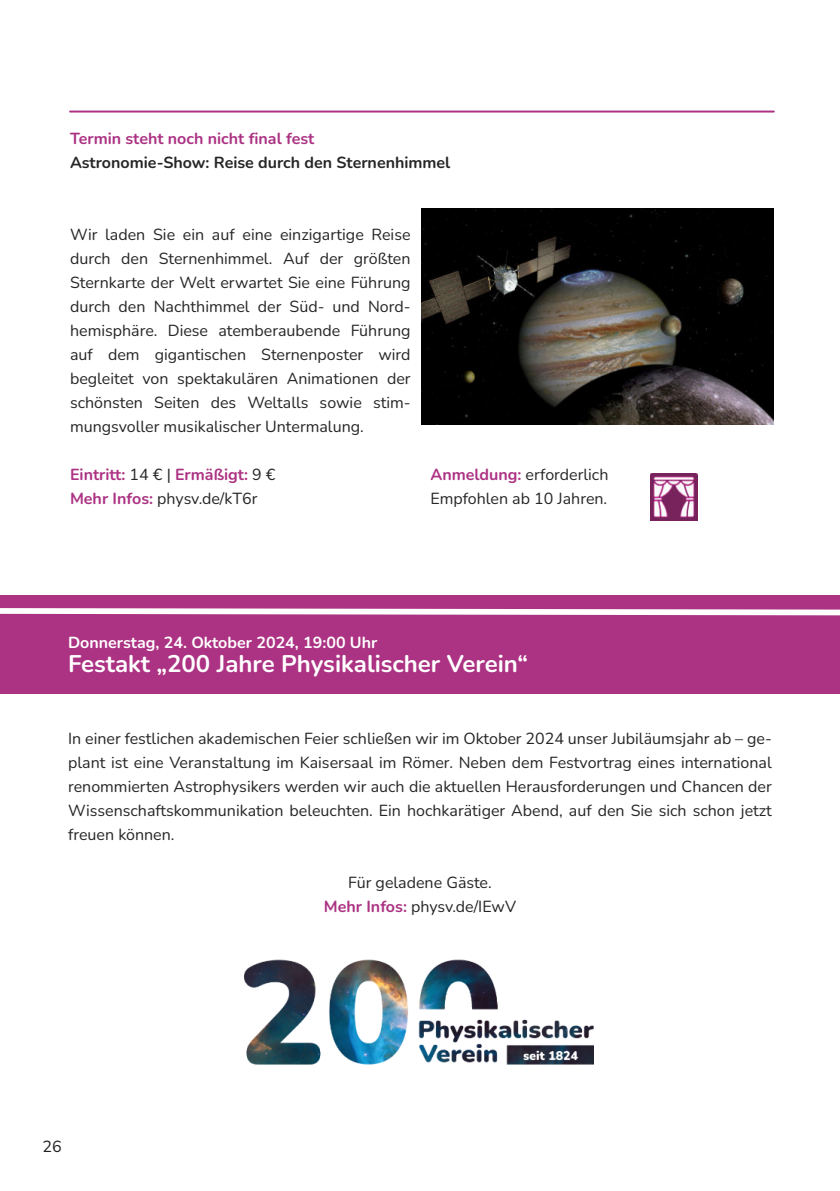
<style>
.page{position:relative;width:840px;height:1191px;background:#fff}
.page>*{position:absolute;margin:0;border:0;box-sizing:border-box;transform-origin:0 0}
.t1{font:700 24px "Nunito";color:#fff}
.t2{font:16px/24px "Nunito";color:#262626;text-align:justify}
.t3{font:700 16px "Nunito";color:#262626}
.t4{font:700 16px "Nunito";color:#fff}
.t5{font:700 16px "Nunito";color:#ab3283}
.t6{font:700 16px "Nunito";color:#ac3283}
.t7{font:16px "Nunito";color:#221f20}
.s1{font-weight:400;color:#262626}
.s2{font-weight:700;color:#ac3283}
</style>
<div class="page">
<div style="left:0;top:595px;width:839px;height:99px;background:#ac3283"></div>
<svg style="left:0;top:608px;width:839px;height:8px"></svg>
<img style="left:244px;top:959px;width:349px;height:106px">
<img style="left:839px;top:595px;width:1px;height:99px">
<hr style="left:70px;top:111px;width:703px;height:2px;background:#ac3283">
<img style="left:421px;top:208px;width:352px;height:216px">
<img style="left:650px;top:473px;width:47px;height:48px">
<p class="t5" style="left:70px;top:128px;width:246px">Termin steht noch nicht final fest</p>
<p class="t3" style="left:70px;top:152px;width:381px">Astronomie-Show: Reise durch den Sternenhimmel</p>
<p class="t2" style="left:70px;top:223px;width:342px">Wir laden Sie ein auf eine einzigartige Reise durch den Sternenhimmel. Auf der größten Sternkarte der Welt erwartet Sie eine Führung durch den Nachthimmel der Süd- und Nord&shy;hemisphäre. Diese atemberaubende Führung auf dem gigantischen Sternenposter wird begleitet von spektakulären Animationen der schönsten Seiten des Weltalls sowie stim&shy;mungsvoller musikalischer Untermalung.</p>
<p class="t6" style="left:70px;top:464px;width:207px">Eintritt: <span class="s1">14 € |</span> Ermäßigt: <span class="s1">9 €</span></p>
<p class="t2" style="left:430px;top:463px;width:179px"><span class="s2">Anmeldung:</span> erforderlich</p>
<p class="t2" style="left:70px;top:487px;width:189px"><span class="s2">Mehr Infos:</span> physv.de/kT6r</p>
<p class="t2" style="left:430px;top:487px;width:178px">Empfohlen ab 10 Jahren.</p>
<p class="t4" style="left:68px;top:632px;width:310px">Donnerstag, 24. Oktober 2024, 19:00 Uhr</p>
<h1 class="t1" style="left:68px;top:648px;width:461px">Festakt „200 Jahre Physikalischer Verein“</h1>
<p class="t2" style="left:68px;top:727px;width:704px">In einer festlichen akademischen Feier schließen wir im Oktober 2024 unser Jubiläumsjahr ab – ge&shy;plant ist eine Veranstaltung im Kaisersaal im Römer. Neben dem Festvortrag eines international renommierten Astrophysikers werden wir auch die aktuellen Herausforderungen und Chancen der Wissenschaftskommunikation beleuchten. Ein hochkarätiger Abend, auf den Sie sich schon jetzt freuen können.</p>
<p class="t2" style="left:324px;top:871px;width:194px;text-align:center">Für geladene Gäste.<br><span class="s2">Mehr Infos:</span> physv.de/IEwV</p>
<p class="t7" style="left:42px;top:1136px;width:21px">26</p>
</div>
